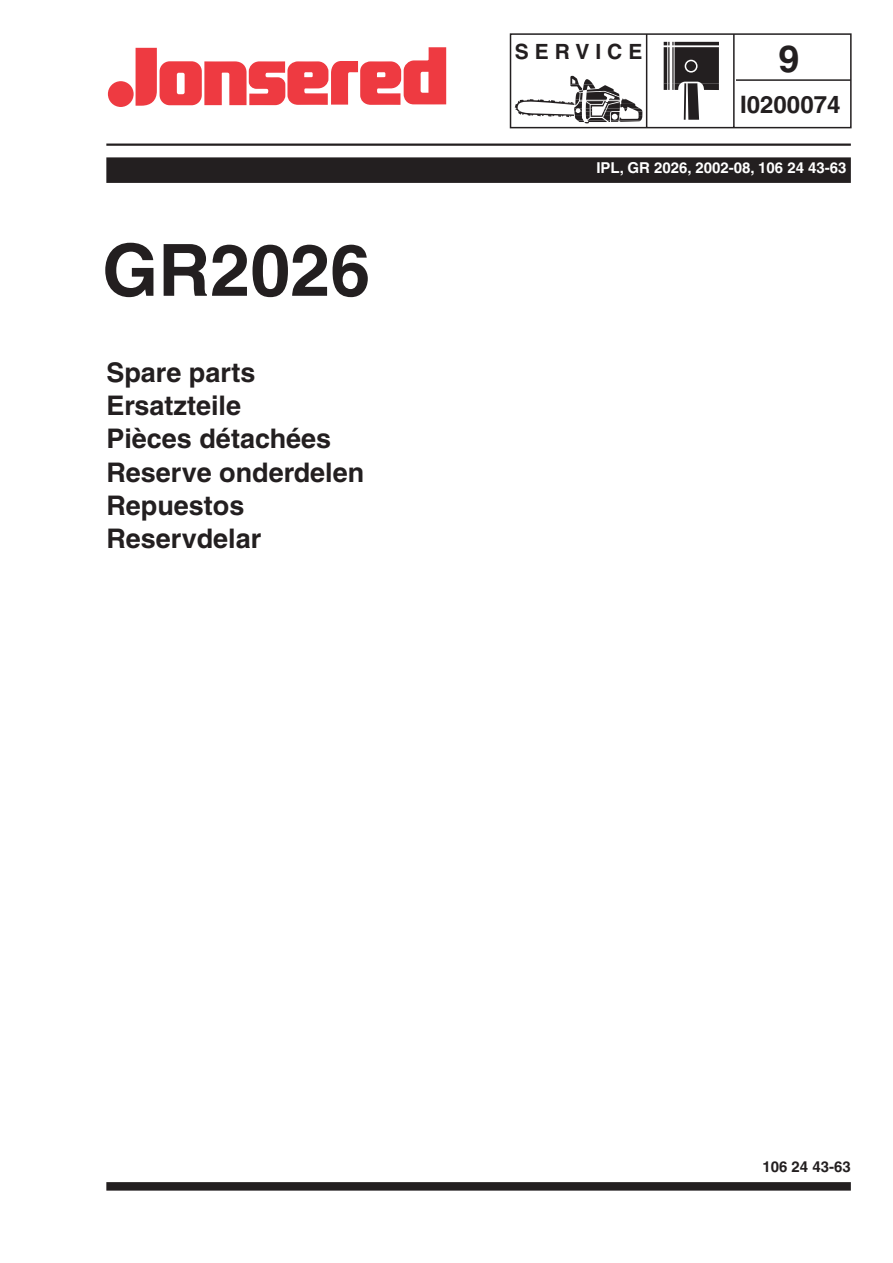
<style>
.page{position:relative;width:893px;height:1263px;background:#fff}
.page>*{position:absolute;margin:0;border:0;box-sizing:border-box;transform-origin:0 0}
.t1{font:700 72px "Helvetica";color:#231f20}
.t2{font:700 37.5px "Helvetica";color:#231f20}
.t3{font:700 27px/33.2px "Helvetica";color:#231f20}
.t4{font:700 24px "Helvetica";color:#231f20}
.t5{font:700 21px "Helvetica";letter-spacing:.285em;color:#231f20}
.t6{font:700 15px "Helvetica";color:#fff}
.t7{font:700 15px "Helvetica";color:#231f20}
</style>
<div class="page">
<div style="left:106px;top:1182px;width:744px;height:9px;background:#231f20"></div>
<hr style="left:106px;top:144px;width:744px;height:2px;background:#231f20">
<div style="left:106px;top:157px;width:744px;height:26px;background:#231f20"></div>
<div style="left:108px;top:81px;width:26px;height:26px;background:#ee3a41;border-radius:50%"></div>
<svg style="left:135px;top:47px;width:311px;height:59px"></svg>
<svg style="left:509px;top:33px;width:343px;height:96px"></svg>
<h1 class="t1" style="left:102px;top:244px;width:270px">GR2026</h1>
<p class="t3" style="left:106px;top:359px;width:259px">Spare parts<br>Ersatzteile<br>Pièces détachées<br>Reserve onderdelen<br>Repuestos<br>Reservdelar</p>
<p class="t5" style="left:514px;top:44px;width:129px">SERVICE</p>
<h2 class="t2" style="left:778px;top:45px;width:22px">9</h2>
<p class="t4" style="left:740px;top:96px;width:102px">I0200074</p>
<p class="t6" style="left:596px;top:162px;width:252px">IPL, GR 2026, 2002-08, 106 24 43-63</p>
<p class="t7" style="left:762px;top:1161px;width:90px">106 24 43-63</p>
</div>
